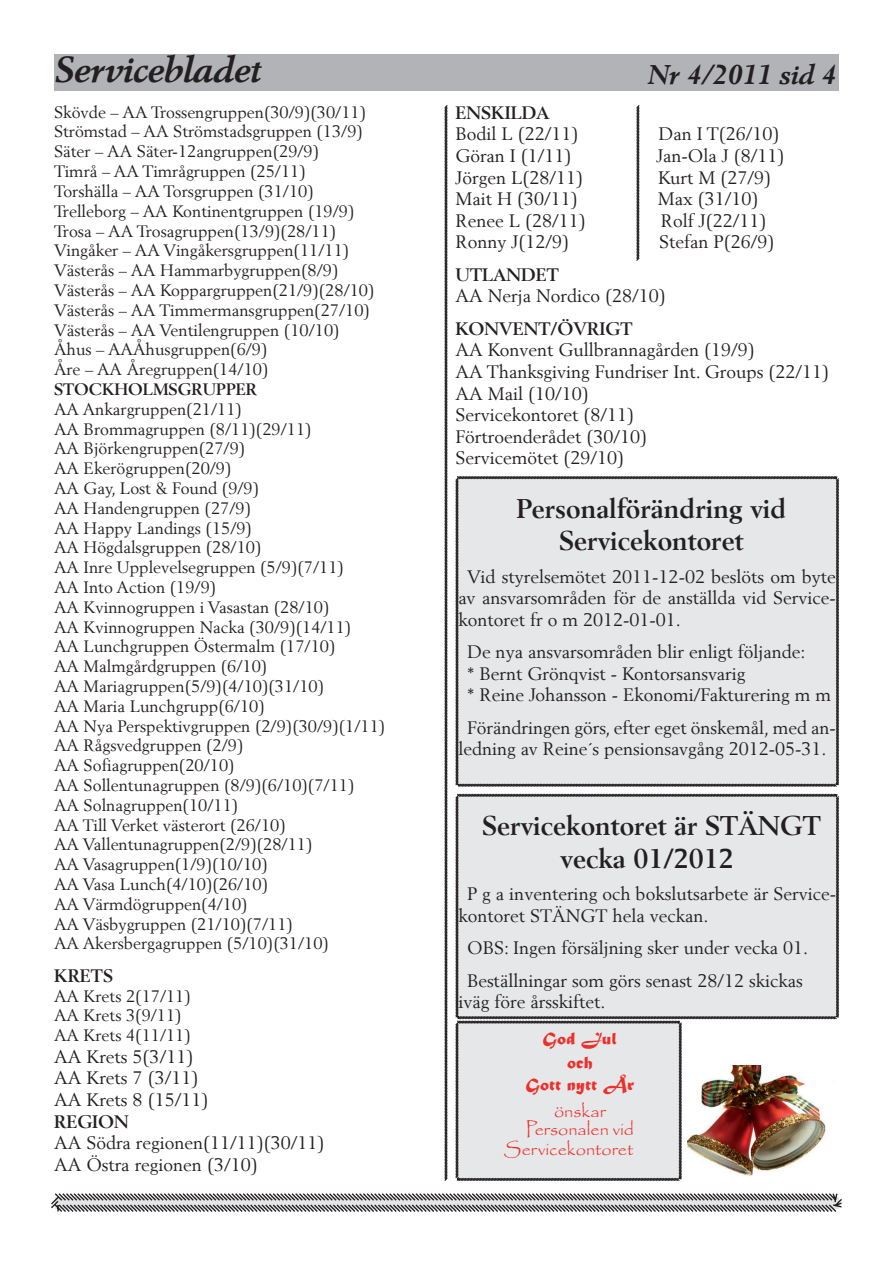
<style>
.page{position:relative;width:893px;height:1263px;background:#fff}
.page>*{position:absolute;margin:0;border:0;box-sizing:border-box;transform-origin:0 0}
.t1{font:italic 700 36px "Berling";letter-spacing:-.01em;color:#231f20}
.t2{font:700 27px/32.4px "Berling";color:#231f20;text-align:center}
.t3{font:italic 700 27px "Berling";letter-spacing:-.01em;color:#231f20}
.t4{font:18px/21.6px "Berling";color:#231f20}
.t5{font:700 18px "Berling";color:#231f20}
.t6{font:18px/17.5px "Papyrus";color:#ee2f2a;text-align:center}
.t7{font:18px/24px "Matura MT Script Capitals";letter-spacing:.005em;color:#ee2f2a;text-align:center}
.t8{font:16.5px/19.8px "Berling";color:#231f20}
.t9{font:700 16.5px "Berling";color:#231f20}
</style>
<div class="page">
<div style="left:54px;top:54px;width:785px;height:36px;background:#b2b3b7"></div>
<svg style="left:51px;top:1193px;width:791px;height:19px;background:#a3a2a3"></svg>
<svg style="left:444px;top:105px;width:4px;height:1076px;background:#777575"></svg>
<div style="left:455px;top:793px;width:384px;height:227px;background:#e6e7e9"></div>
<img style="left:687px;top:1065px;width:139px;height:111px">
<div style="left:455px;top:476px;width:384px;height:311px;background:#e6e7e9"></div>
<svg style="left:636px;top:105px;width:4px;height:156px"></svg>
<svg style="left:455px;top:1020px;width:227px;height:161px;background:#dcdddf"></svg>
<h1 class="t1" style="left:54px;top:48px;width:208px">Servicebladet</h1>
<p class="t8" style="left:54px;top:102px;width:322px">Skövde – AA Trossengruppen(30/9)(30/11)<br>Strömstad – AA Strömstadsgruppen (13/9)<br>Säter – AA Säter-12angruppen(29/9)<br>Timrå – AA Timrågruppen (25/11)<br>Torshälla – AA Torsgruppen (31/10)<br>Trelleborg – AA Kontinentgruppen (19/9)<br>Trosa – AA Trosagruppen(13/9)(28/11)<br>Vingåker – AA Vingåkersgruppen(11/11)<br>Västerås – AA Hammarbygruppen(8/9)<br>Västerås – AA Koppargruppen(21/9)(28/10)<br>Västerås – AA Timmermansgruppen(27/10)<br>Västerås – AA Ventilengruppen (10/10)<br>Åhus – AAÅhusgruppen(6/9)<br>Åre – AA Åregruppen(14/10)</p>
<p class="t9" style="left:54px;top:379px;width:205px">STOCKHOLMSGRUPPER</p>
<p class="t8" style="left:54px;top:399px;width:333px">AA Ankargruppen(21/11)<br>AA Brommagruppen (8/11)(29/11)<br>AA Björkengruppen(27/9)<br>AA Ekerögruppen(20/9)<br>AA Gay, Lost &amp; Found (9/9)<br>AA Handengruppen (27/9)<br>AA Happy Landings (15/9)<br>AA Högdalsgruppen (28/10)<br>AA Inre Upplevelsegruppen (5/9)(7/11)<br>AA Into Action (19/9)<br>AA Kvinnogruppen i Vasastan (28/10)<br>AA Kvinnogruppen Nacka (30/9)(14/11)<br>AA Lunchgruppen Östermalm (17/10)<br>AA Malmgårdgruppen (6/10)<br>AA Mariagruppen(5/9)(4/10)(31/10)<br>AA Maria Lunchgrupp(6/10)<br>AA Nya Perspektivgruppen (2/9)(30/9)(1/11)<br>AA Rågsvedgruppen (2/9)<br>AA Sofiagruppen(20/10)<br>AA Sollentunagruppen (8/9)(6/10)(7/11)<br>AA Solnagruppen(10/11)<br>AA Till Verket västerort (26/10)<br>AA Vallentunagruppen(2/9)(28/11)<br>AA Vasagruppen(1/9)(10/10)<br>AA Vasa Lunch(4/10)(26/10)<br>AA Värmdögruppen(4/10)<br>AA Väsbygruppen (21/10)(7/11)<br>AA Akersbergagruppen (5/10)(31/10)</p>
<p class="t5" style="left:54px;top:965px;width:61px">KRETS</p>
<p class="t8" style="left:54px;top:986px;width:138px">AA Krets 2(17/11)<br>AA Krets 3(9/11)<br>AA Krets 4(11/11)</p>
<p class="t4" style="left:54px;top:1045px;width:156px">AA Krets 5(3/11)<br>AA Krets 7 (3/11)<br>AA Krets 8 (15/11)</p>
<p class="t5" style="left:54px;top:1111px;width:76px">REGION</p>
<p class="t4" style="left:54px;top:1132px;width:272px">AA Södra regionen(11/11)(30/11)<br>AA Östra regionen (3/10)</p>
<h2 class="t3" style="left:647px;top:58px;width:190px">Nr 4/2011 sid 4</h2>
<p class="t5" style="left:455px;top:102px;width:95px">ENSKILDA</p>
<p class="t4" style="left:455px;top:123px;width:125px">Bodil L (22/11)</p>
<p class="t4" style="left:659px;top:123px;width:122px">Dan I T(26/10)</p>
<p class="t4" style="left:455px;top:145px;width:118px">Göran I (1/11)</p>
<p class="t4" style="left:657px;top:145px;width:129px">Jan-Ola J (8/11)</p>
<p class="t4" style="left:455px;top:166px;width:129px">Jörgen L(28/11)</p>
<p class="t4" style="left:658px;top:166px;width:115px">Kurt M (27/9)</p>
<p class="t4" style="left:455px;top:188px;width:124px">Mait H (30/11)</p>
<p class="t4" style="left:658px;top:188px;width:102px">Max (31/10)</p>
<p class="t4" style="left:455px;top:210px;width:132px">Renee L (28/11)</p>
<p class="t4" style="left:661px;top:210px;width:107px">Rolf J(22/11)</p>
<p class="t4" style="left:455px;top:231px;width:115px">Ronny J(12/9)</p>
<p class="t4" style="left:659px;top:231px;width:117px">Stefan P(26/9)</p>
<p class="t5" style="left:455px;top:264px;width:105px">UTLANDET</p>
<p class="t4" style="left:455px;top:285px;width:212px">AA Nerja Nordico (28/10)</p>
<p class="t5" style="left:455px;top:318px;width:179px">KONVENT/ÖVRIGT</p>
<p class="t4" style="left:455px;top:339px;width:375px">AA Konvent Gullbrannagården (19/9)<br>AA Thanksgiving Fundriser Int. Groups (22/11)<br>AA Mail (10/10)<br>Servicekontoret (8/11)<br>Förtroenderådet (30/10)<br>Servicemötet (29/10)</p>
<h2 class="t2" style="left:517px;top:492px;width:271px">Personalförändring vid<br>Servicekontoret</h2>
<p class="t4" style="left:458px;top:565px;width:379px;text-align:justify;text-indent:8px">Vid styrelsemötet 2011-12-02 beslöts om byte av ansvarsområden för de anställda vid Service&shy;kontoret fr o m 2012-01-01.</p>
<p class="t4" style="left:467px;top:641px;width:366px">De nya ansvarsområden blir enligt följande:<br>* Bernt Grönqvist - Kontorsansvarig<br>* Reine Johansson - Ekonomi/Fakturering m m</p>
<p class="t4" style="left:458px;top:716px;width:379px;text-align:center">Förändringen görs, efter eget önskemål, med an&shy;ledning av Reine´s pensionsavgång 2012-05-31.</p>
<h2 class="t2" style="left:482px;top:810px;width:340px">Servicekontoret är STÄNGT vecka 01/2012</h2>
<p class="t4" style="left:458px;top:883px;width:379px;text-indent:8px">P g a inventering och bokslutsarbete är Service&shy;kontoret STÄNGT hela veckan.</p>
<p class="t4" style="left:467px;top:931px;width:343px;line-height:32.4px">OBS: Ingen försäljning sker under vecka 01.<br>Beställningar som görs senast 28/12 skickas</p>
<p class="t4" style="left:458px;top:991px;width:148px">iväg före årsskiftet.</p>
<p class="t7" style="left:543px;top:1028px;width:76px">God Jul och</p>
<p class="t7" style="left:526px;top:1074px;width:110px">Gott nytt År</p>
<p class="t6" style="left:526px;top:1102px;width:110px">önskar<br>Personalen vid</p>
<p class="t6" style="left:504px;top:1139px;width:131px">Servicekontoret</p>
</div>
